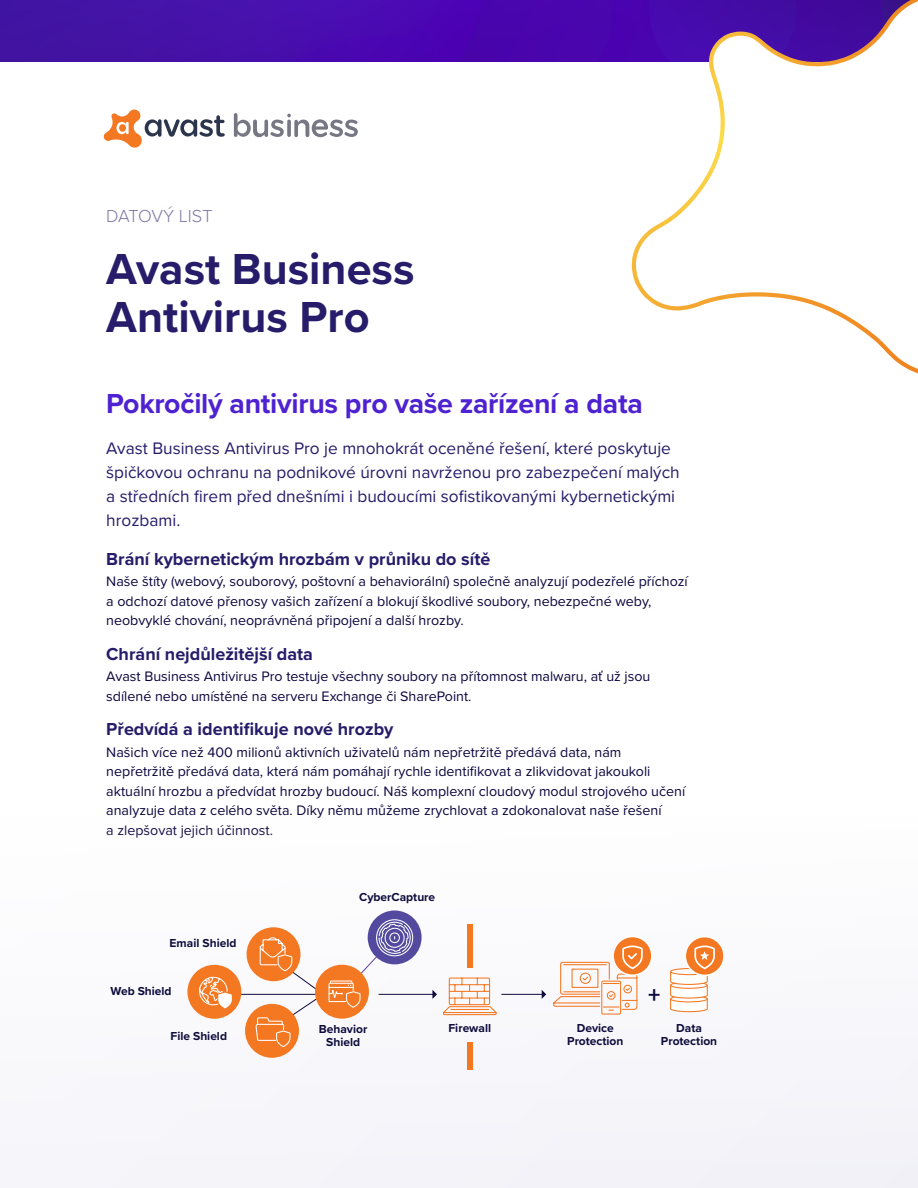
<style>
.page{position:relative;width:918px;height:1188px;background:#fff}
.page>*{position:absolute;margin:0;border:0;box-sizing:border-box;transform-origin:0 0}
.t1{font:700 45px/48px "Proxima Nova";color:#261c6a}
.document_subhead{font:700 28.5px "Proxima Nova";letter-spacing:-.01em;color:#4e22d0}
.t2{font:700 24.3px "Proxima Nova";color:#0f0c3c}
.subhead{font:700 18px "Proxima Nova";color:#261c6a}
.t3{font:300 18px "Proxima Nova";letter-spacing:-.01em;color:#7d77a6}
.intro{font:17.25px/24px "Proxima Nova";color:#261c6a}
.body{font:14.25px/19.5px "Proxima Nova";color:#0c053e}
.t4{font:700 12px/13.5px "Proxima Nova";color:#0f0c3c;text-align:center}
</style>
<div class="page">
<svg style="left:0;top:0;width:632px;height:62px;background:#470bab"></svg>
<div style="left:0;top:818px;width:918px;height:370px;background:#f8f8fc"></div>
<svg style="left:104px;top:110px;width:121px;height:38px"></svg>
<svg style="left:234px;top:113px;width:124px;height:24px"></svg>
<svg style="left:829px;top:311px;width:89px;height:63px"></svg>
<svg style="left:632px;top:0;width:286px;height:311px"></svg>
<hr style="left:241px;top:994px;width:82px;height:1px;background:#0f0c3c">
<div style="left:368px;top:910px;width:54px;height:54px;background:#534a9f;border-radius:50%"></div>
<div style="left:245px;top:1004px;width:54px;height:54px;background:#f47721;border-radius:50%"></div>
<div style="left:247px;top:927px;width:53px;height:54px;background:#f47721;border-radius:50%"></div>
<svg style="left:255px;top:919px;width:159px;height:129px"></svg>
<div style="left:187px;top:965px;width:54px;height:54px;background:#f47721;border-radius:50%"></div>
<svg style="left:199px;top:976px;width:33px;height:32px"></svg>
<div style="left:467px;top:924px;width:6px;height:44px;background:#f47721"></div>
<div style="left:467px;top:1042px;width:6px;height:28px;background:#f47721"></div>
<hr style="left:379px;top:994px;width:54px;height:1px;background:#0f0c3c">
<hr style="left:501px;top:994px;width:41px;height:1px;background:#0f0c3c">
<svg style="left:542px;top:990px;width:4px;height:9px"></svg>
<svg style="left:432px;top:977px;width:65px;height:39px"></svg>
<div style="left:613px;top:937px;width:39px;height:38px;background:#f47721;border-radius:50%"></div>
<div style="left:612px;top:936px;width:41px;height:40px;border:2px solid #fff;border-radius:50%"></div>
<svg style="left:553px;top:946px;width:90px;height:69px"></svg>
<svg style="left:670px;top:937px;width:53px;height:76px"></svg>
<p class="t3" style="left:106px;top:203px;width:108px">DATOVÝ LIST</p>
<h2 class="t1" style="left:106px;top:244px;width:310px">Avast Business<br>Antivirus Pro</h2>
<p class="document_subhead" style="left:106px;top:382px;width:538px">Pokročilý antivirus pro vaše zařízení a data</p>
<p class="intro" style="left:106px;top:436px;width:575px">Avast Business Antivirus Pro je mnohokrát oceněné řešení, které poskytuje špičkovou ochranu na podnikové úrovni navrženou pro zabezpečení malých a středních firem před dnešními i budoucími sofistikovanými kybernetickými hrozbami.</p>
<p class="subhead" style="left:106px;top:545px;width:386px">Brání kybernetickým hrozbám v průniku do sítě</p>
<p class="body" style="left:106px;top:571px;width:583px">Naše štíty (webový, souborový, poštovní a behaviorální) společně analyzují podezřelé příchozí a odchozí datové přenosy vašich zařízení a blokují škodlivé soubory, nebezpečné weby, neobvyklé chování, neoprávněná připojení a další hrozby.</p>
<p class="subhead" style="left:106px;top:640px;width:208px">Chrání nejdůležitější data</p>
<p class="body" style="left:106px;top:666px;width:546px">Avast Business Antivirus Pro testuje všechny soubory na přítomnost malwaru, ať už jsou sdílené nebo umístěné na serveru Exchange či SharePoint.</p>
<p class="subhead" style="left:106px;top:716px;width:289px">Předvídá a identifikuje nové hrozby</p>
<p class="body" style="left:106px;top:742px;width:581px">Našich více než 400 milionů aktivních uživatelů nám nepřetržitě předává data, nám nepřetržitě předává data, která nám pomáhají rychle identifikovat a zlikvidovat jakoukoli aktuální hrozbu a předvídat hrozby budoucí. Náš komplexní cloudový modul strojového učení analyzuje data z celého světa. Díky němu můžeme zrychlovat a zdokonalovat naše řešení<br>a zlepšovat jejich účinnost.</p>
<p class="t4" style="left:359px;top:548px;width:78px">CyberCapture</p>
<p class="t4" style="left:170px;top:595px;width:68px">Email Shield</p>
<p class="t4" style="left:110px;top:643px;width:63px">Web Shield</p>
<p class="t4" style="left:171px;top:688px;width:58px">File Shield</p>
<p class="t4" style="left:326px;top:694px;width:35px">Shield</p>
<p class="t4" style="left:170px;top:936px;width:68px">Email Shield</p>
<p class="t4" style="left:110px;top:984px;width:63px">Web Shield</p>
<p class="t4" style="left:171px;top:1029px;width:58px">File Shield</p>
<p class="t4" style="left:359px;top:890px;width:78px">CyberCapture</p>
<p class="t4" style="left:319px;top:1022px;width:50px">Behavior<br>Shield</p>
<p class="t2" style="left:648px;top:977px;width:14px">+</p>
<p class="t4" style="left:448px;top:1021px;width:44px">Firewall</p>
<p class="t4" style="left:661px;top:1021px;width:58px">Data<br>Protection</p>
<p class="t4" style="left:567px;top:1021px;width:58px">Device<br>Protection</p>
</div>
